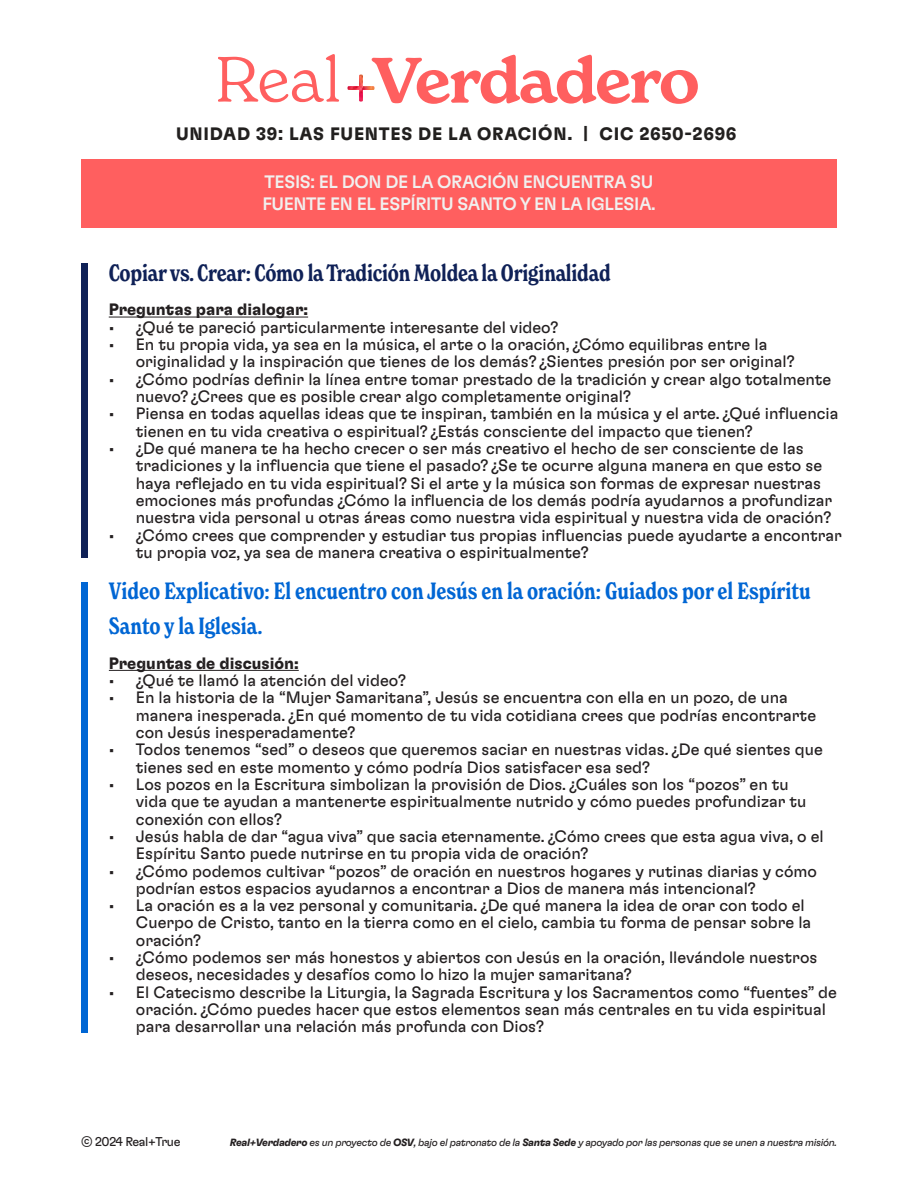
<style>
.page{position:relative;width:918px;height:1188px;background:#fff}
.page>*{position:absolute;margin:0;border:0;box-sizing:border-box;transform-origin:0 0}
.t1{font:600 62.7px "New Spirit";letter-spacing:-.03em;color:#ff5f5f}
.t2{font:600 condensed 23.1px/34.7px "New Spirit";color:#0066d4}
.t3{font:600 condensed 23.1px "New Spirit";letter-spacing:-.01em;color:#0f2157}
.t4{font:500 18px/22.4px "GT Flexa";letter-spacing:-.02em;color:#f1f0ef}
.t5{font:700 18px "GT Flexa";letter-spacing:.04em;color:#22201f}
.t6{font:16.5px/17.2px "GT Flexa";color:#231f20}
.t7{font:700 16.5px "GT Flexa";color:#231f20}
.t8{font:12.75px "GT Flexa";letter-spacing:-.03em;color:#231f20}
.t9{font:italic 10.5px "GT Flexa";letter-spacing:-.03em;color:#231f20}
.s1{font-weight:700}
</style>
<div class="page">
<svg style="left:218px;top:54px;width:157px;height:49px"></svg>
<img style="left:348px;top:75px;width:26px;height:27px">
<div style="left:81px;top:159px;width:756px;height:68px;background:#ff5f5f"></div>
<div style="left:81px;top:264px;width:6px;height:294px;background:#0f2157"></div>
<hr style="left:109px;top:317px;width:199px;height:1px;background:#231f20">
<div style="left:81px;top:582px;width:6px;height:450px;background:#0066d4"></div>
<hr style="left:109px;top:670px;width:190px;height:1px;background:#231f20">
<p class="t1" style="left:372px;top:42px;width:329px">Verdadero</p>
<p class="t5" style="left:176px;top:123px;width:562px">UNIDAD 39: LAS FUENTES DE LA ORACIÓN. | CIC 2650-2696</p>
<p class="t4" style="left:262px;top:170px;width:395px">TESIS: EL DON DE LA ORACIÓN ENCUENTRA SU<br>FUENTE EN EL ESPÍRITU SANTO Y EN LA IGLESIA.</p>
<p class="t3" style="left:109px;top:258px;width:503px">Copiar vs. Crear: Cómo la Tradición Moldea la Originalidad</p>
<p class="t7" style="left:109px;top:299px;width:201px">Preguntas para dialogar:</p>
<p class="t6" style="left:109px;top:318px;width:451px">• ¿Qué te pareció particularmente interesante del video?</p>
<p class="t6" style="left:136px;top:335px;width:661px;text-indent:-27px">• En tu propia vida, ya sea en la música, el arte o la oración, ¿Cómo equilibras entre la originalidad y la inspiración que tienes de los demás? ¿Sientes presión por ser original?</p>
<p class="t6" style="left:136px;top:370px;width:697px;text-indent:-27px">• ¿Cómo podrías definir la línea entre tomar prestado de la tradición y crear algo totalmente nuevo? ¿Crees que es posible crear algo completamente original?</p>
<p class="t6" style="left:136px;top:404px;width:704px;text-indent:-27px">• Piensa en todas aquellas ideas que te inspiran, también en la música y el arte. ¿Qué influencia tienen en tu vida creativa o espiritual? ¿Estás consciente del impacto que tienen?</p>
<p class="t6" style="left:136px;top:439px;width:698px;text-indent:-27px">• ¿De qué manera te ha hecho crecer o ser más creativo el hecho de ser consciente de las tradiciones y la influencia que tiene el pasado? ¿Se te ocurre alguna manera en que esto se haya reflejado en tu vida espiritual? Si el arte y la música son formas de expresar nuestras emociones más profundas ¿Cómo la influencia de los demás podría ayudarnos a profundizar nuestra vida personal u otras áreas como nuestra vida espiritual y nuestra vida de oración?</p>
<p class="t6" style="left:136px;top:525px;width:708px;text-indent:-27px">• ¿Cómo crees que comprender y estudiar tus propias influencias puede ayudarte a encontrar tu propia voz, ya sea de manera creativa o espiritualmente?</p>
<p class="t2" style="left:109px;top:574px;width:703px">Video Explicativo: El encuentro con Jesús en la oración: Guiados por el Espíritu<br>Santo y la Iglesia.</p>
<p class="t7" style="left:109px;top:653px;width:191px">Preguntas de discusión:</p>
<p class="t6" style="left:109px;top:671px;width:299px">• ¿Qué te llamó la atención del video?</p>
<p class="t6" style="left:136px;top:688px;width:682px;text-indent:-27px">• En la historia de la “Mujer Samaritana”, Jesús se encuentra con ella en un pozo, de una manera inesperada. ¿En qué momento de tu vida cotidiana crees que podrías encontrarte con Jesús inesperadamente?</p>
<p class="t6" style="left:136px;top:740px;width:689px;text-indent:-27px">• Todos tenemos “sed” o deseos que queremos saciar en nuestras vidas. ¿De qué sientes que tienes sed en este momento y cómo podría Dios satisfacer esa sed?</p>
<p class="t6" style="left:136px;top:775px;width:672px;text-indent:-27px">• Los pozos en la Escritura simbolizan la provisión de Dios. ¿Cuáles son los “pozos” en tu vida que te ayudan a mantenerte espiritualmente nutrido y cómo puedes profundizar tu conexión con ellos?</p>
<p class="t6" style="left:136px;top:827px;width:689px;text-indent:-27px">• Jesús habla de dar “agua viva” que sacia eternamente. ¿Cómo crees que esta agua viva, o el<br>Espíritu Santo puede nutrirse en tu propia vida de oración?</p>
<p class="t6" style="left:136px;top:861px;width:683px;text-indent:-27px">• ¿Cómo podemos cultivar “pozos” de oración en nuestros hogares y rutinas diarias y cómo podrían estos espacios ayudarnos a encontrar a Dios de manera más intencional?</p>
<p class="t6" style="left:136px;top:896px;width:677px;text-indent:-27px">• La oración es a la vez personal y comunitaria. ¿De qué manera la idea de orar con todo el<br>Cuerpo de Cristo, tanto en la tierra como en el cielo, cambia tu forma de pensar sobre la oración?</p>
<p class="t6" style="left:136px;top:948px;width:683px;text-indent:-27px">• ¿Cómo podemos ser más honestos y abiertos con Jesús en la oración, llevándole nuestros deseos, necesidades y desafíos como lo hizo la mujer samaritana?</p>
<p class="t6" style="left:136px;top:983px;width:703px;text-indent:-27px">• El Catecismo describe la Liturgia, la Sagrada Escritura y los Sacramentos como “fuentes” de oración. ¿Cómo puedes hacer que estos elementos sean más centrales en tu vida espiritual para desarrollar una relación más profunda con Dios?</p>
<p class="t8" style="left:81px;top:1134px;width:101px">© 2024 Real+True</p>
<p class="t9" style="left:230px;top:1136px;width:609px"><span class="s1">Real+Verdadero</span> es un proyecto de <span class="s1">OSV</span>, bajo el patronato de la <span class="s1">Santa Sede</span> y apoyado por las personas que se unen a nuestra misión.</p>
</div>
